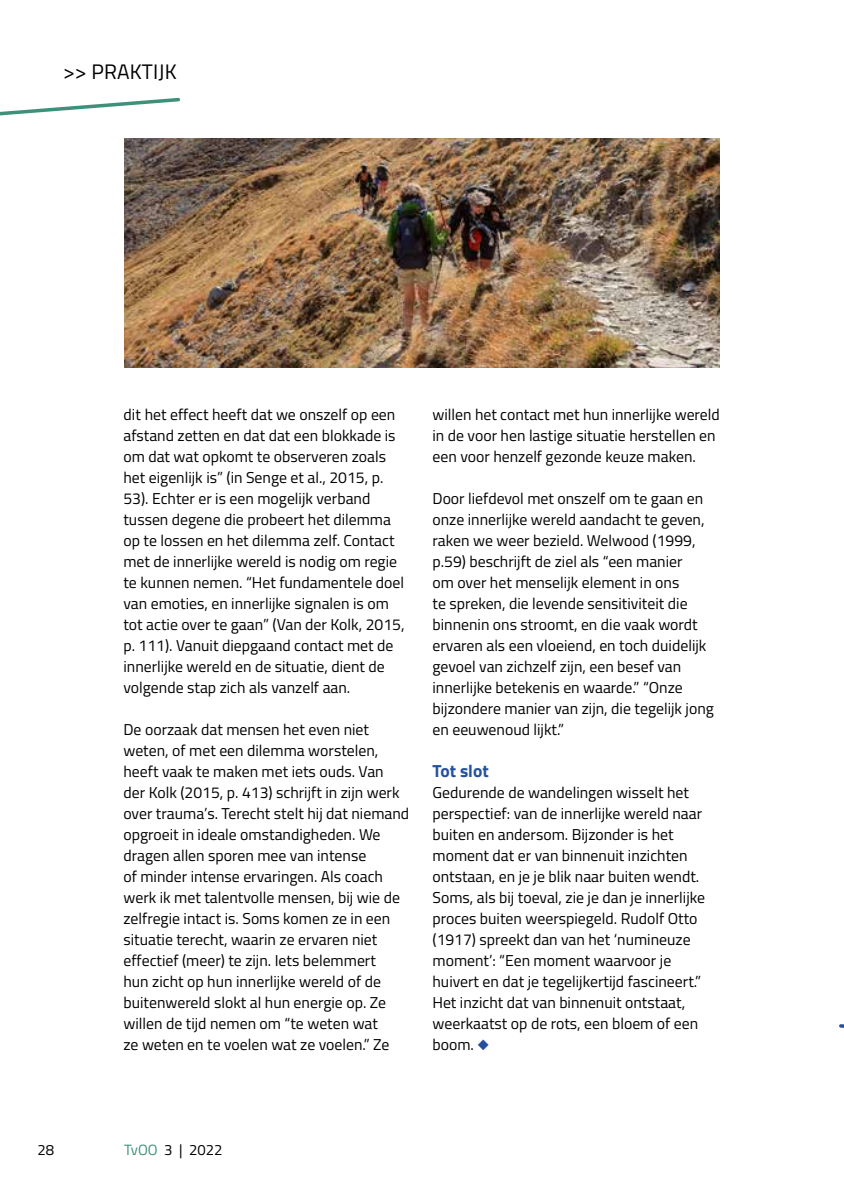
<style>
.page{position:relative;width:844px;height:1191px;background:#fff}
.page>*{position:absolute;margin:0;border:0;box-sizing:border-box;transform-origin:0 0}
.t1{font:21px "Titillium Web";letter-spacing:.01em;color:#000}
.t2{font:700 17.5px "Titillium Web";color:#25509f}
.t3{font:15.75px/21px "Titillium Web";color:#000}
.t4{font:14.88px "Titillium Web";color:#000}
.s1{color:#25509f}
.s2{color:#3d917a}
</style>
<div class="page">
<svg style="left:0;top:97px;width:181px;height:19px"></svg>
<img style="left:124px;top:139px;width:595px;height:228px">
<svg style="left:839px;top:1024px;width:4px;height:4px"></svg>
<h1 class="t1" style="left:63px;top:56px;width:115px">&gt;&gt; PRAKTIJK</h1>
<p class="t3" style="left:123px;top:403px;width:282px">dit het effect heeft dat we onszelf op een afstand zetten en dat dat een blokkade is om dat wat opkomt te observeren zoals het eigenlijk is” (in Senge et al., 2015, p.<br>53). Echter er is een mogelijk verband tussen degene die probeert het dilemma op te lossen en het dilemma zelf. Contact met de innerlijke wereld is nodig om regie te kunnen nemen. “Het fundamentele doel van emoties, en innerlijke signalen is om tot actie over te gaan” (Van der Kolk, 2015, p. 111). Vanuit diepgaand contact met de innerlijke wereld en de situatie, dient de volgende stap zich als vanzelf aan.</p>
<p class="t3" style="left:123px;top:718px;width:287px">De oorzaak dat mensen het even niet weten, of met een dilemma worstelen, heeft vaak te maken met iets ouds. Van der Kolk (2015, p. 413) schrijft in zijn werk over trauma’s. Terecht stelt hij dat niemand opgroeit in ideale omstandigheden. We dragen allen sporen mee van intense<br>of minder intense ervaringen. Als coach werk ik met talentvolle mensen, bij wie de zelfregie intact is. Soms komen ze in een situatie terecht, waarin ze ervaren niet effectief (meer) te zijn. Iets belemmert<br>hun zicht op hun innerlijke wereld of de buitenwereld slokt al hun energie op. Ze willen de tijd nemen om “te weten wat<br>ze weten en te voelen wat ze voelen.” Ze</p>
<p class="t3" style="left:432px;top:403px;width:289px">willen het contact met hun innerlijke wereld in de voor hen lastige situatie herstellen en een voor henzelf gezonde keuze maken.</p>
<p class="t3" style="left:432px;top:487px;width:283px">Door liefdevol met onszelf om te gaan en onze innerlijke wereld aandacht te geven, raken we weer bezield. Welwood (1999, p.59) beschrijft de ziel als “een manier<br>om over het menselijk element in ons<br>te spreken, die levende sensitiviteit die binnenin ons stroomt, en die vaak wordt ervaren als een vloeiend, en toch duidelijk gevoel van zichzelf zijn, een besef van innerlijke betekenis en waarde.” “Onze bijzondere manier van zijn, die tegelijk jong en eeuwenoud lijkt.”</p>
<p class="t2" style="left:432px;top:758px;width:58px">Tot slot</p>
<p class="t3" style="left:432px;top:781px;width:274px">Gedurende de wandelingen wisselt het perspectief: van de innerlijke wereld naar buiten en andersom. Bijzonder is het moment dat er van binnenuit inzichten ontstaan, en je je blik naar buiten wendt.<br>Soms, als bij toeval, zie je dan je innerlijke proces buiten weerspiegeld. Rudolf Otto (1917) spreekt dan van het ‘numineuze moment’: “Een moment waarvoor je huivert en dat je tegelijkertijd fascineert.” Het inzicht dat van binnenuit ontstaat, weerkaatst op de rots, een bloem of een boom. <span class="s1">◆</span></p>
<p class="t4" style="left:37px;top:1139px;width:18px">28</p>
<p class="t4" style="left:124px;top:1139px;width:100px"><span class="s2">TvOO</span> 3 | 2022</p>
</div>
